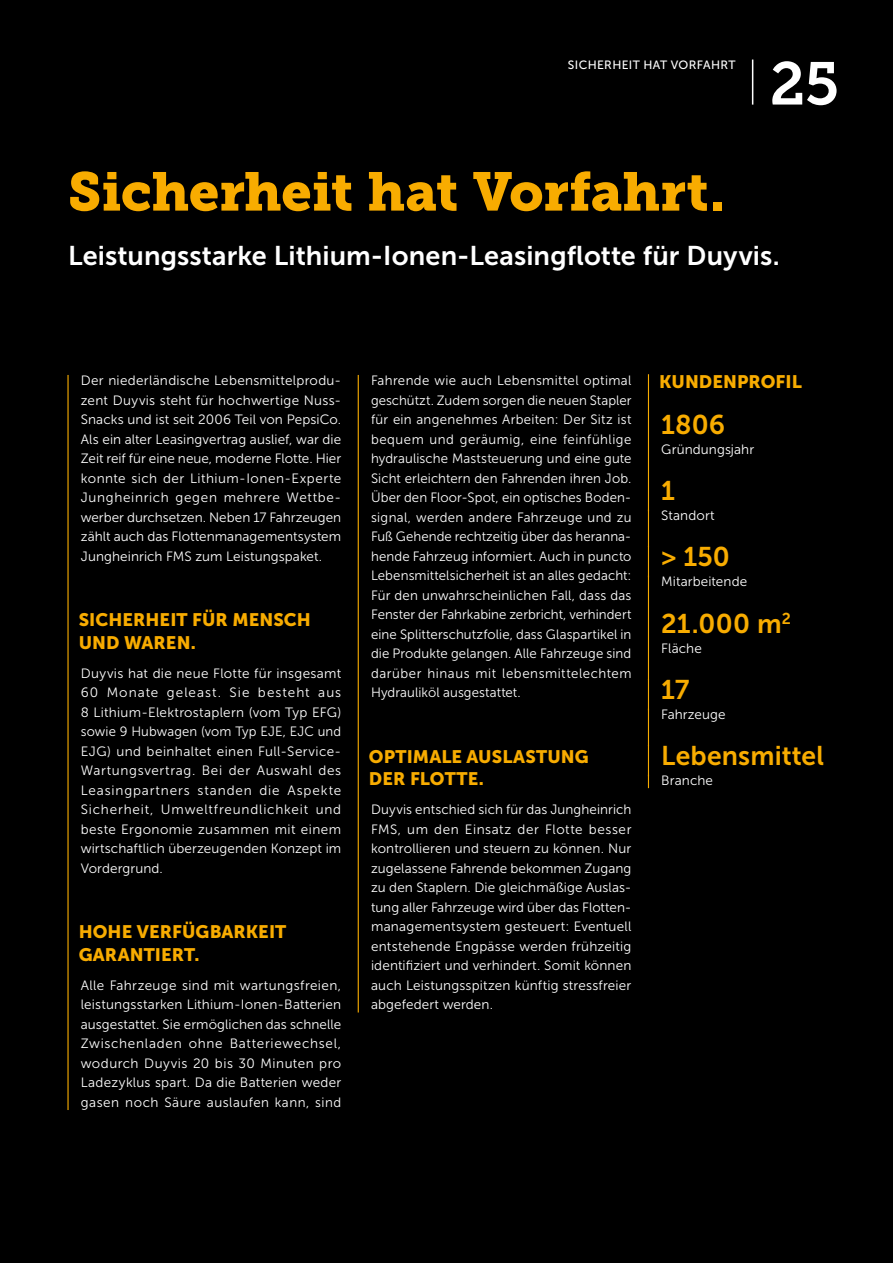
<style>
.page{position:relative;width:893px;height:1263px;background:#000}
.page>*{position:absolute;margin:0;border:0;box-sizing:border-box;transform-origin:0 0}
.t1{font:60px "Museo JH Slab 700";color:#fff}
.t2{font:54px "Museo JH Slab 900";letter-spacing:-.005em;color:#f8ac00}
.t3{font:27px "Museo JH Sans 700";letter-spacing:.005em;color:#fff}
.t4{font:27px "Museo JH Sans 700";letter-spacing:.005em;color:#f8ac00}
.t5{font:18px/22.5px "Museo JH Sans 900";letter-spacing:.005em;color:#f8ac00}
.t6{font:13.5px/19.5px "Museo JH Sans 300";letter-spacing:.01em;color:#fff;text-align:justify}
.t7{font:12px "Museo JH Sans 500";letter-spacing:.03em;color:#fff}
</style>
<div class="page">
<hr style="left:752px;top:60px;width:1px;height:45px;background:#fff">
<hr style="left:67px;top:375px;width:2px;height:735px;background:#f8ac00">
<hr style="left:358px;top:375px;width:1px;height:637px;background:#f8ac00">
<hr style="left:648px;top:374px;width:1px;height:137px;background:#f8ac00">
<hr style="left:648px;top:510px;width:1px;height:37px;background:#f8ac00">
<hr style="left:648px;top:546px;width:1px;height:31px;background:#f8ac00">
<hr style="left:648px;top:576px;width:1px;height:104px;background:#f8ac00">
<hr style="left:648px;top:679px;width:1px;height:31px;background:#f8ac00">
<hr style="left:648px;top:709px;width:1px;height:37px;background:#f8ac00">
<hr style="left:648px;top:745px;width:1px;height:31px;background:#f8ac00">
<svg style="left:648px;top:776px;width:1px;height:12px"></svg>
<p class="t7" style="left:568px;top:58px;width:169px">SICHERHEIT HAT VORFAHRT</p>
<h1 class="t1" style="left:770px;top:50px;width:71px">25</h1>
<h2 class="t2" style="left:68px;top:160px;width:658px">Sicherheit hat Vorfahrt.</h2>
<h3 class="t3" style="left:68px;top:240px;width:713px">Leistungsstarke Lithium-Ionen-Leasingflotte für Duyvis.</h3>
<p class="t6" style="left:81px;top:371px;width:262px">Der niederländische Lebensmittelprodu&shy;zent Duyvis steht für hochwertige Nuss-Snacks und ist seit 2006 Teil von PepsiCo.<br>Als ein alter Leasingvertrag auslief, war die Zeit reif für eine neue, moderne Flotte. Hier konnte sich der Lithium-Ionen-Experte Jungheinrich gegen mehrere Wettbe&shy;werber durchsetzen. Neben 17 Fahrzeugen zählt auch das Flottenmanagementsystem Jungheinrich FMS zum Leistungspaket.</p>
<h3 class="t5" style="left:79px;top:609px;width:234px">SICHERHEIT FÜR MENSCH<br>UND WAREN.</h3>
<p class="t6" style="left:81px;top:663px;width:262px">Duyvis hat die neue Flotte für insgesamt 60 Monate geleast. Sie besteht aus 8 Lithium-Elektrostaplern (vom Typ EFG) sowie 9 Hubwagen (vom Typ EJE, EJC und EJG) und beinhaltet einen Full-Service-Wartungsvertrag. Bei der Auswahl des Leasingpartners standen die Aspekte Sicherheit, Umweltfreundlichkeit und beste Ergonomie zusammen mit einem wirtschaftlich überzeugenden Konzept im Vordergrund.</p>
<h3 class="t5" style="left:79px;top:921px;width:209px">HOHE VERFÜGBARKEIT<br>GARANTIERT.</h3>
<p class="t6" style="left:81px;top:975px;width:262px">Alle Fahrzeuge sind mit wartungsfreien, leistungsstarken Lithium-Ionen-Batterien ausgestattet. Sie ermöglichen das schnelle Zwischenladen ohne Batteriewechsel, wodurch Duyvis 20 bis 30 Minuten pro Ladezyklus spart. Da die Batterien weder gasen noch Säure auslaufen kann, sind</p>
<p class="t6" style="left:371px;top:371px;width:262px">Fahrende wie auch Lebensmittel optimal geschützt. Zudem sorgen die neuen Stapler für ein angenehmes Arbeiten: Der Sitz ist bequem und geräumig, eine feinfühlige hydraulische Maststeuerung und eine gute Sicht erleichtern den Fahrenden ihren Job.<br>Über den Floor-Spot, ein optisches Boden&shy;signal, werden andere Fahrzeuge und zu Fuß Gehende rechtzeitig über das heranna&shy;hende Fahrzeug informiert. Auch in puncto Lebensmittelsicherheit ist an alles gedacht:<br>Für den unwahrscheinlichen Fall, dass das Fenster der Fahrkabine zerbricht, verhindert eine Splitterschutzfolie, dass Glaspartikel in die Produkte gelangen. Alle Fahrzeuge sind darüber hinaus mit lebensmittelechtem Hydrauliköl ausgestattet.</p>
<h3 class="t5" style="left:369px;top:745px;width:221px">OPTIMALE AUSLASTUNG<br>DER FLOTTE.</h3>
<p class="t6" style="left:371px;top:800px;width:262px">Duyvis entschied sich für das Jungheinrich FMS, um den Einsatz der Flotte besser kontrollieren und steuern zu können. Nur zugelassene Fahrende bekommen Zugang zu den Staplern. Die gleichmäßige Auslas&shy;tung aller Fahrzeuge wird über das Flotten&shy;managementsystem gesteuert: Eventuell entstehende Engpässe werden frühzeitig identifiziert und verhindert. Somit können auch Leistungsspitzen künftig stressfreier abgefedert werden.</p>
<h3 class="t5" style="left:659px;top:370px;width:144px">KUNDENPROFIL</h3>
<h3 class="t4" style="left:661px;top:410px;width:66px">1806</h3>
<p class="t6" style="left:661px;top:439px;width:94px">Gründungsjahr</p>
<h3 class="t4" style="left:661px;top:476px;width:15px">1</h3>
<p class="t6" style="left:661px;top:505px;width:55px">Standort</p>
<h3 class="t4" style="left:661px;top:542px;width:70px">&gt; 150</h3>
<p class="t6" style="left:661px;top:571px;width:88px">Mitarbeitende</p>
<h3 class="t4" style="left:661px;top:609px;width:131px">21.000 m<sup>2</sup></h3>
<p class="t6" style="left:661px;top:638px;width:42px">Fläche</p>
<h3 class="t4" style="left:661px;top:675px;width:30px">17</h3>
<p class="t6" style="left:661px;top:704px;width:66px">Fahrzeuge</p>
<h3 class="t4" style="left:661px;top:741px;width:164px">Lebensmittel</h3>
<p class="t6" style="left:661px;top:770px;width:53px">Branche</p>
</div>
